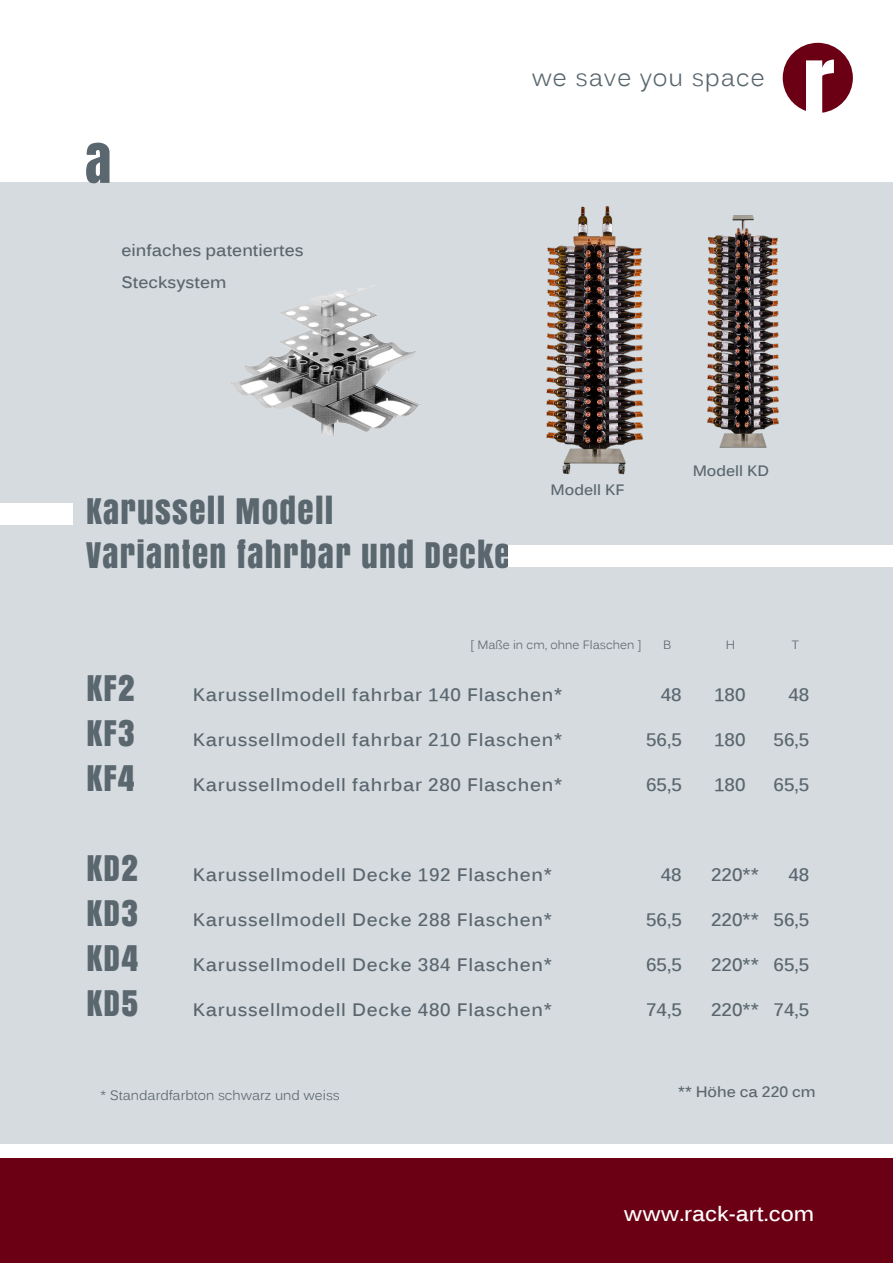
<style>
.page{position:relative;width:893px;height:1263px;background:#fff}
.page>*{position:absolute;margin:0;border:0;box-sizing:border-box;transform-origin:0 0}
.t1{font:54.3px "Anton";color:#5a676e}
.t2{font:33px "Anton";letter-spacing:.04em;color:#5a676e}
.t3{font:24px "Kalinga";letter-spacing:.04em;color:#5a676e}
.t4{font:700 21px "Kalinga";color:#fff}
.t5{font:700 18px "Kalinga";letter-spacing:.04em;color:#5a676e}
.t6{font:700 16.5px "Kalinga";color:#5a676e}
.t7{font:700 15px "Kalinga";color:#5a676e}
.t8{font:13.5px "Kalinga";color:#5a676e}
.t9{font:12px "Kalinga";color:#5a676e}
</style>
<div class="page">
<div style="left:0;top:1158px;width:893px;height:105px;background:#6b0015"></div>
<div style="left:0;top:183px;width:893px;height:961px;background:#d6dbe0"></div>
<div style="left:0;top:504px;width:73px;height:21px;background:#fff"></div>
<div style="left:509px;top:546px;width:384px;height:21px;background:#fff"></div>
<img style="left:546px;top:206px;width:97px;height:269px">
<svg style="left:783px;top:43px;width:70px;height:70px"></svg>
<img style="left:707px;top:215px;width:72px;height:233px">
<img style="left:232px;top:285px;width:189px;height:152px">
<p class="t1" style="left:85px;top:119px;width:28px">A</p>
<p class="t6" style="left:122px;top:240px;width:184px">einfaches patentiertes</p>
<p class="t6" style="left:122px;top:271px;width:106px">Stecksystem</p>
<p class="t3" style="left:532px;top:62px;width:235px">we save you space</p>
<p class="t2" style="left:86px;top:486px;width:249px">KARUSSELL MODELL</p>
<p class="t2" style="left:86px;top:529px;width:426px">VARIANTEN FAHRBAR UND DECKE</p>
<p class="t7" style="left:551px;top:480px;width:75px">Modell KF</p>
<p class="t7" style="left:693px;top:461px;width:78px">Modell KD</p>
<p class="t2" style="left:86px;top:662px;width:50px">KF2</p>
<p class="t2" style="left:86px;top:707px;width:50px">KF3</p>
<p class="t2" style="left:86px;top:752px;width:50px">KF4</p>
<p class="t2" style="left:86px;top:842px;width:53px">KD2</p>
<p class="t2" style="left:86px;top:887px;width:53px">KD3</p>
<p class="t2" style="left:86px;top:932px;width:54px">KD4</p>
<p class="t2" style="left:86px;top:977px;width:53px">KD5</p>
<p class="t9" style="left:470px;top:637px;width:173px">[ Maße in cm, ohne Flaschen ]</p>
<p class="t9" style="left:663px;top:637px;width:10px">B</p>
<p class="t9" style="left:726px;top:637px;width:11px">H</p>
<p class="t9" style="left:792px;top:637px;width:9px">T</p>
<p class="t5" style="left:193px;top:683px;width:371px">Karussellmodell fahrbar 140 Flaschen*</p>
<p class="t5" style="left:661px;top:683px;width:22px">48</p>
<p class="t5" style="left:714px;top:683px;width:33px">180</p>
<p class="t5" style="left:788px;top:683px;width:22px">48</p>
<p class="t5" style="left:193px;top:728px;width:371px">Karussellmodell fahrbar 210 Flaschen*</p>
<p class="t5" style="left:646px;top:728px;width:37px">56,5</p>
<p class="t5" style="left:714px;top:728px;width:33px">180</p>
<p class="t5" style="left:774px;top:728px;width:37px">56,5</p>
<p class="t5" style="left:193px;top:773px;width:371px">Karussellmodell fahrbar 280 Flaschen*</p>
<p class="t5" style="left:646px;top:773px;width:37px">65,5</p>
<p class="t5" style="left:714px;top:773px;width:33px">180</p>
<p class="t5" style="left:774px;top:773px;width:37px">65,5</p>
<p class="t5" style="left:193px;top:863px;width:361px">Karussellmodell Decke 192 Flaschen*</p>
<p class="t5" style="left:661px;top:863px;width:22px">48</p>
<p class="t5" style="left:711px;top:863px;width:49px">220**</p>
<p class="t5" style="left:788px;top:863px;width:22px">48</p>
<p class="t5" style="left:193px;top:908px;width:361px">Karussellmodell Decke 288 Flaschen*</p>
<p class="t5" style="left:646px;top:908px;width:37px">56,5</p>
<p class="t5" style="left:711px;top:908px;width:100px">220** 56,5</p>
<p class="t5" style="left:193px;top:953px;width:361px">Karussellmodell Decke 384 Flaschen*</p>
<p class="t5" style="left:646px;top:953px;width:37px">65,5</p>
<p class="t5" style="left:711px;top:953px;width:100px">220** 65,5</p>
<p class="t5" style="left:193px;top:998px;width:361px">Karussellmodell Decke 480 Flaschen*</p>
<p class="t5" style="left:646px;top:998px;width:37px">74,5</p>
<p class="t5" style="left:711px;top:998px;width:100px">220** 74,5</p>
<p class="t8" style="left:100px;top:1087px;width:241px">* Standardfarbton schwarz und weiss</p>
<p class="t7" style="left:678px;top:1082px;width:139px">** Höhe ca 220 cm</p>
<p class="t4" style="left:624px;top:1199px;width:192px">www.rack-art.com</p>
</div>
